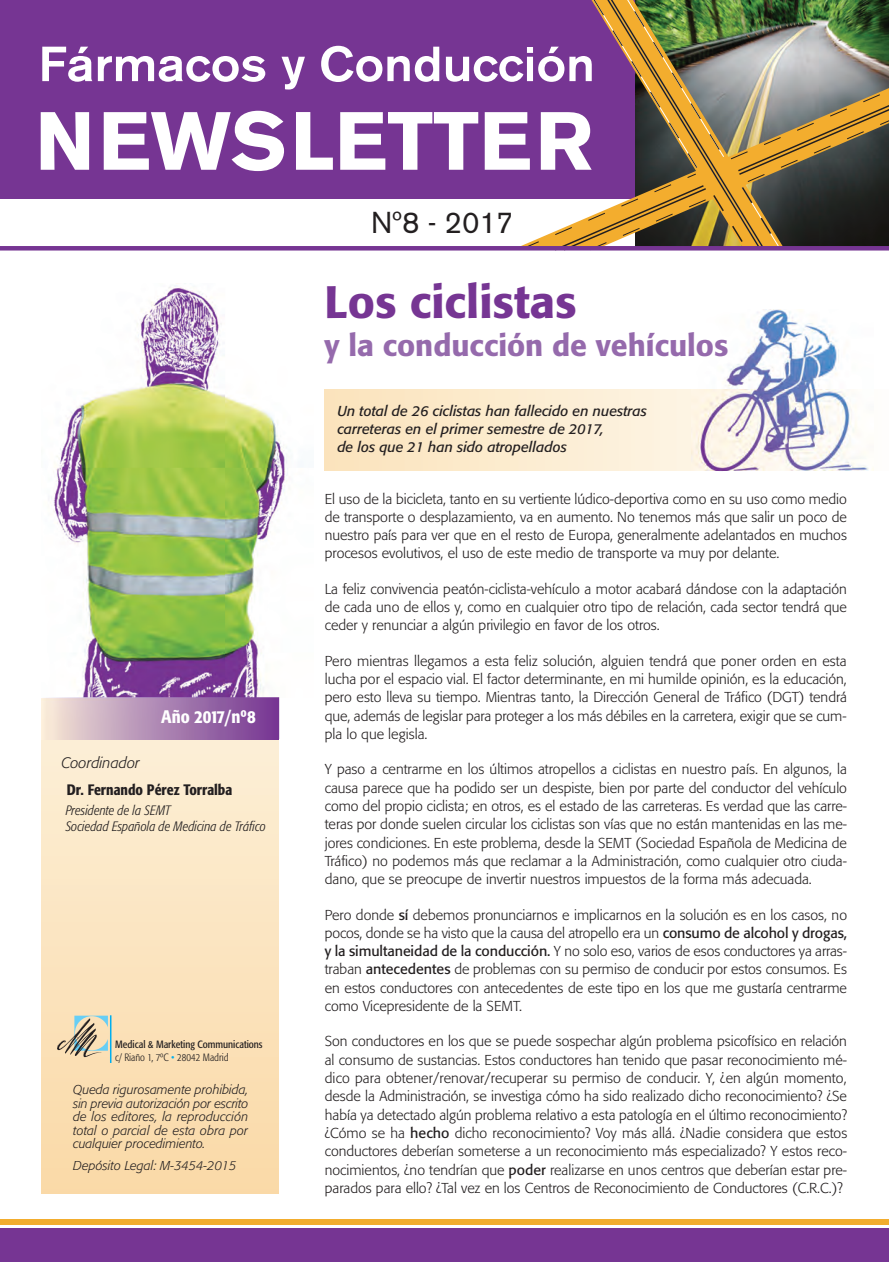
<style>
.page{position:relative;width:889px;height:1262px;background:#fff}
.page>*{position:absolute;margin:0;border:0;box-sizing:border-box;transform-origin:0 0}
.t1{font:500 45px "Formata";color:#763593}
.t2{font:500 30px "Formata";color:#956aac}
.t3{font:30px "Akzidenz Grotesk BE";color:#231f20}
.t4{font:500 condensed 18px "Formata";color:#fff}
.t5{font:500 condensed 15px "Formata";color:#231f20}
.t6{font:italic 300 15px "Formata";color:#231f20}
.t7{font:300 14.25px/18.3px "Formata";color:#231f20;text-align:justify}
.t8{font:italic 14.25px/18.3px "Formata";color:#231f20}
.t9{font:italic 300 condensed 13.5px/15.8px "Formata";color:#231f20}
.t10{font:italic 300 12.75px/13.5px "Formata";color:#231f20;text-align:justify}
.t11{font:condensed 10.5px/13.5px "Formata";color:#231f20}
.s1{font-weight:300}
.s2{font-weight:300;color:#00aeef}
.s3{font-weight:400}
</style>
<div class="page">
<div style="left:0;top:1228px;width:888px;height:33px;background:#763593"></div>
<div style="left:0;top:1219px;width:888px;height:5px;background:#f2ad2e"></div>
<div style="left:0;top:0;width:888px;height:198px;background:#763593"></div>
<svg style="left:41px;top:112px;width:48px;height:58px"></svg>
<svg style="left:42px;top:47px;width:50px;height:35px"></svg>
<hr style="left:0;top:246px;width:888px;height:4px;background:#763593">
<div style="left:41px;top:698px;width:238px;height:494px;background:linear-gradient(to bottom,#fdf1da,#fad9a7)"></div>
<svg style="left:57px;top:1015px;width:51px;height:41px;background:#c5bda4"></svg>
<hr style="left:110px;top:1015px;width:1px;height:47px;background:#00aeef">
<img style="left:53px;top:285px;width:234px;height:412px">
<img style="left:51px;top:697px;width:228px;height:1px">
<img style="left:41px;top:698px;width:238px;height:41px">
<img style="left:691px;top:309px;width:182px;height:162px">
<svg style="left:98px;top:0;width:791px;height:250px"></svg>
<p class="t6" style="left:61px;top:756px;width:80px">Coordinador</p>
<p class="t4" style="left:161px;top:709px;width:96px">Año 2017/nº8</p>
<p class="t5" style="left:67px;top:784px;width:167px">Dr. Fernando Pérez Torralba</p>
<p class="t9" style="left:66px;top:803px;width:202px">Presidente de la SEMT<br>Sociedad Española de Medicina de Tráfico</p>
<p class="t11" style="left:115px;top:1037px;width:149px">Medical &amp; Marketing Communications <span class="s1">c/ Riaño 1, 7ºC</span> <span class="s2">•</span> <span class="s1">28042 Madrid</span></p>
<p class="t10" style="left:73px;top:1083px;width:177px">Queda rigurosamente prohibida, sin previa autorización por escrito de los editores, la reproducción total o parcial de esta obra por cualquier procedimiento.</p>
<p class="t10" style="left:73px;top:1159px;width:165px">Depósito Legal: M-3454-2015</p>
<h2 class="t3" style="left:371px;top:212px;width:144px">Nº8 - 2017</h2>
<h1 class="t1" style="left:324px;top:282px;width:254px">Los ciclistas</h1>
<h2 class="t2" style="left:324px;top:333px;width:405px">y la conducción de vehículos</h2>
<p class="t8" style="left:337px;top:402px;width:311px">Un total de 26 ciclistas han fallecido en nuestras carreteras en el primer semestre de 2017,<br>de los que 21 han sido atropellados</p>
<p class="t7" style="left:325px;top:490px;width:523px">El uso de la bicicleta, tanto en su vertiente lúdico-deportiva como en su uso como medio de transporte o desplazamiento, va en aumento. No tenemos más que salir un poco de nuestro país para ver que en el resto de Europa, generalmente adelantados en muchos procesos evolutivos, el uso de este medio de transporte va muy por delante.</p>
<p class="t7" style="left:325px;top:580px;width:523px">La feliz convivencia peatón-ciclista-vehículo a motor acabará dándose con la adaptación de cada uno de ellos y, como en cualquier otro tipo de relación, cada sector tendrá que ceder y renunciar a algún privilegio en favor de los otros.</p>
<p class="t7" style="left:325px;top:652px;width:523px">Pero mientras llegamos a esta feliz solución, alguien tendrá que poner orden en esta lucha por el espacio vial. El factor determinante, en mi humilde opinión, es la educación, pero esto lleva su tiempo. Mientras tanto, la Dirección General de Tráfico (DGT) tendrá que, además de legislar para proteger a los más débiles en la carretera, exigir que se cum&shy;pla lo que legisla.</p>
<p class="t7" style="left:325px;top:761px;width:523px">Y paso a centrarme en los últimos atropellos a ciclistas en nuestro país. En algunos, la causa parece que ha podido ser un despiste, bien por parte del conductor del vehículo como del propio ciclista; en otros, es el estado de las carreteras. Es verdad que las carre&shy;teras por donde suelen circular los ciclistas son vías que no están mantenidas en las me&shy;jores condiciones. En este problema, desde la SEMT (Sociedad Española de Medicina de Tráfico) no podemos más que reclamar a la Administración, como cualquier otro ciuda&shy;dano, que se preocupe de invertir nuestros impuestos de la forma más adecuada.</p>
<p class="t7" style="left:325px;top:906px;width:523px">Pero donde <span class="s3">sí</span> debemos pronunciarnos e implicarnos en la solución es en los casos, no pocos, donde se ha visto que la causa del atropello era un <span class="s3">consumo de alcohol y drogas, y la simultaneidad de la conducción.</span> Y no solo eso, varios de esos conductores ya arras&shy;traban <span class="s3">antecedentes</span> de problemas con su permiso de conducir por estos consumos. Es en estos conductores con antecedentes de este tipo en los que me gustaría centrarme como Vicepresidente de la SEMT.</p>
<p class="t7" style="left:325px;top:1033px;width:524px">Son conductores en los que se puede sospechar algún problema psicofísico en relación al consumo de sustancias. Estos conductores han tenido que pasar reconocimiento mé&shy;dico para obtener/renovar/recuperar su permiso de conducir. Y, ¿en algún momento, desde la Administración, se investiga cómo ha sido realizado dicho reconocimiento? ¿Se había ya detectado algún problema relativo a esta patología en el último reconocimiento? ¿Cómo se ha <span class="s3">hecho</span> dicho reconocimiento? Voy más allá. ¿Nadie considera que estos conductores deberían someterse a un reconocimiento más especializado? Y estos reco&shy;nocimientos, ¿no tendrían que <span class="s3">poder</span> realizarse en unos centros que deberían estar pre&shy;parados para ello? ¿Tal vez en los Centros de Reconocimiento de Conductores (C.R.C.)?</p>
</div>
